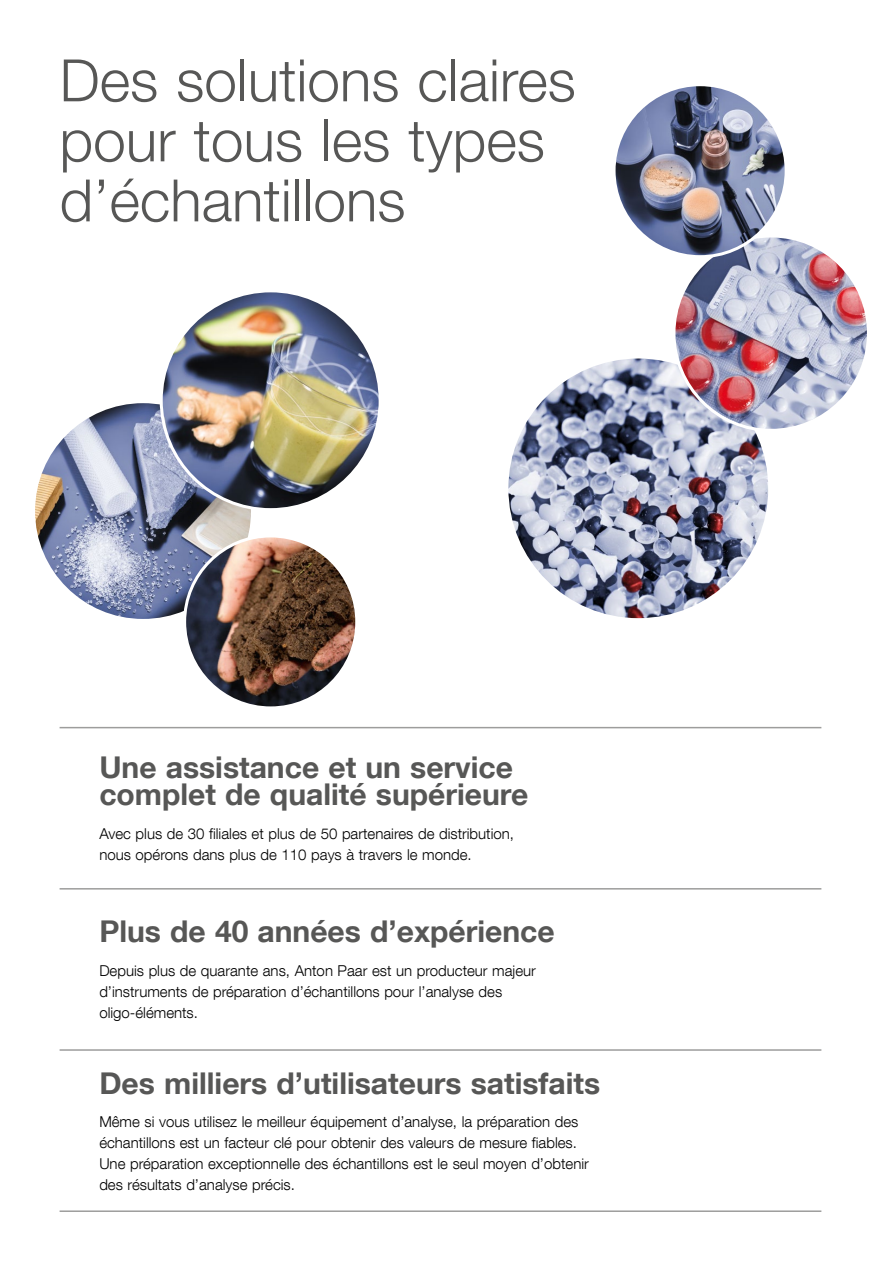
<style>
.page{position:relative;width:881px;height:1263px;background:#fff}
.page>*{position:absolute;margin:0;border:0;box-sizing:border-box;transform-origin:0 0}
.t1{font:300 58.5px/60px "Helvetica Neue LT Com";color:#575756}
.t2{font:700 30px/27px "Helvetica Neue LT Com";color:#575756}
.t3{font:300 15px/21px "Helvetica Neue LT Com";color:#000}
</style>
<div class="page">
<hr style="left:60px;top:888px;width:761px;height:1px;background:#9d9d9c">
<hr style="left:60px;top:1049px;width:761px;height:2px;background:#9d9d9c">
<hr style="left:60px;top:1210px;width:761px;height:2px;background:#9d9d9c">
<hr style="left:60px;top:727px;width:761px;height:1px;background:#9d9d9c">
<img style="left:506px;top:357px;width:263px;height:263px;border-radius:131px">
<img style="left:34px;top:402px;width:218px;height:218px;border-radius:109px">
<img style="left:161px;top:291px;width:219px;height:219px;border-radius:109px">
<img style="left:184px;top:536px;width:172px;height:172px;border-radius:86px">
<img style="left:673px;top:236px;width:195px;height:194px;border-radius:97px">
<img style="left:613px;top:85px;width:172px;height:172px;border-radius:86px">
<h1 class="t1" style="left:60px;top:49px;width:517px">Des solutions claires pour tous les types d’échantillons</h1>
<h2 class="t2" style="left:99px;top:753px;width:430px">Une assistance et un service complet de qualité supérieure</h2>
<p class="t3" style="left:99px;top:823px;width:416px">Avec plus de 30 filiales et plus de 50 partenaires de distribution, nous opérons dans plus de 110 pays à travers le monde.</p>
<h2 class="t2" style="left:99px;top:917px;width:457px">Plus de 40 années d’expérience</h2>
<p class="t3" style="left:99px;top:960px;width:438px">Depuis plus de quarante ans, Anton Paar est un producteur majeur d’instruments de préparation d’échantillons pour l’analyse des oligo-éléments.</p>
<h2 class="t2" style="left:99px;top:1069px;width:502px">Des milliers d’utilisateurs satisfaits</h2>
<p class="t3" style="left:99px;top:1111px;width:491px">Même si vous utilisez le meilleur équipement d’analyse, la préparation des échantillons est un facteur clé pour obtenir des valeurs de mesure fiables.<br>Une préparation exceptionnelle des échantillons est le seul moyen d’obtenir des résultats d’analyse précis.</p>
</div>
